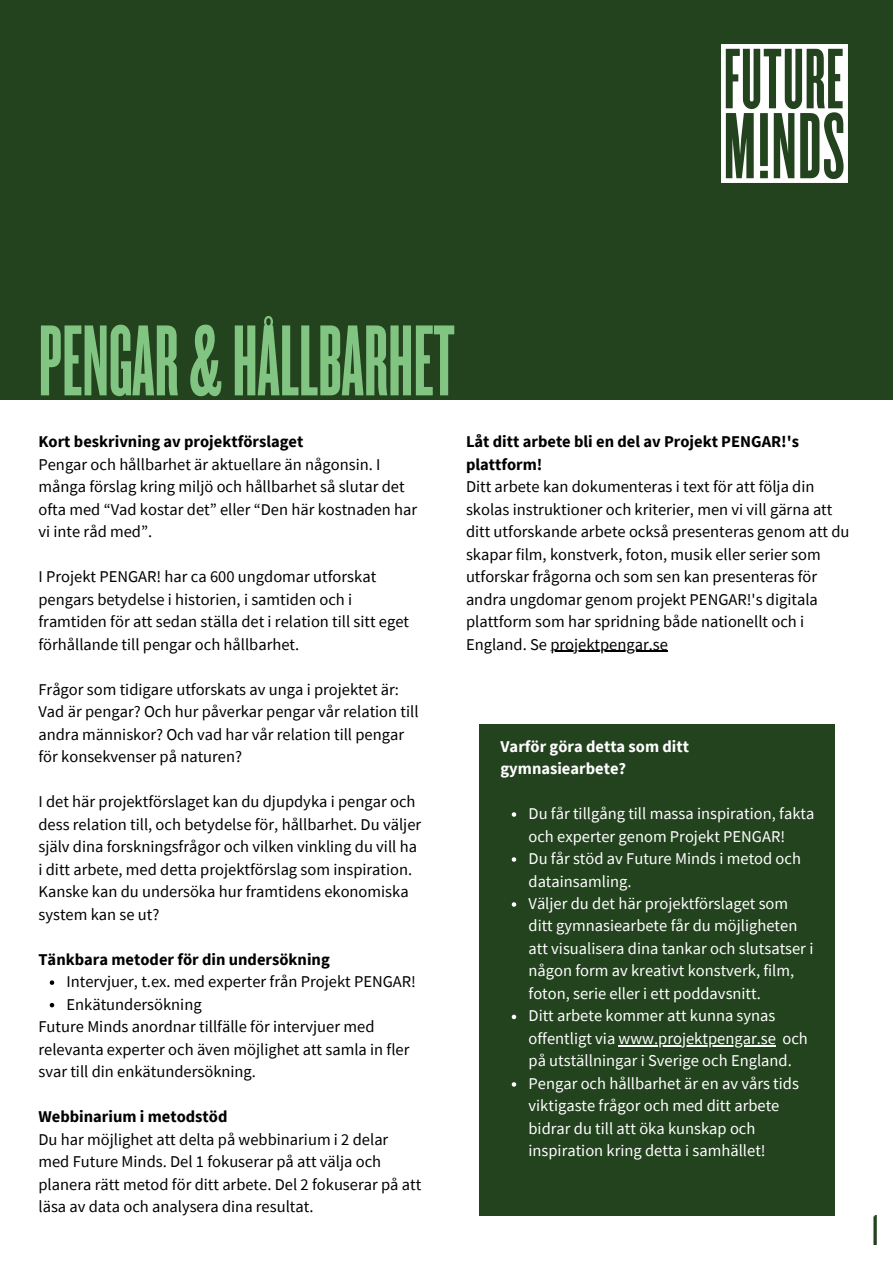
<style>
.page{position:relative;width:893px;height:1264px;background:#fff}
.page>*{position:absolute;margin:0;border:0;box-sizing:border-box;transform-origin:0 0}
.t1{font:104.85px "Knockout HTF66 Full Flyweight";color:#82c482}
.t2{font:45px "Knockout HTF66 Full Flyweight";color:#23421e}
.t3{font:16.5px/22.5px "Source Sans Pro";color:#000}
.t4{font:16.5px/22.5px "Source Sans Pro";color:#fff}
.t5{font:700 16.5px/22.5px "Source Sans Pro";color:#000}
.t6{font:700 16.5px/22.5px "Source Sans Pro";color:#fff}
</style>
<div class="page">
<div style="left:0;top:0;width:892px;height:399px;background:#23421e"></div>
<svg style="left:50px;top:980px;width:4px;height:4px"></svg>
<svg style="left:50px;top:1002px;width:4px;height:5px"></svg>
<hr style="left:550px;top:651px;width:118px;height:1px;background:#000">
<div style="left:480px;top:724px;width:355px;height:491px;background:#23421e"></div>
<svg style="left:511px;top:812px;width:5px;height:4px"></svg>
<svg style="left:511px;top:857px;width:5px;height:4px"></svg>
<svg style="left:511px;top:902px;width:5px;height:4px"></svg>
<svg style="left:511px;top:1014px;width:5px;height:5px"></svg>
<hr style="left:618px;top:1045px;width:157px;height:1px;background:#fff">
<svg style="left:511px;top:1082px;width:5px;height:4px"></svg>
<img style="left:721px;top:44px;width:126px;height:138px">
<h1 class="t1" style="left:38px;top:309px;width:417px">PENGAR&amp;HÅLLBARHET</h1>
<p class="t5" style="left:38px;top:430px;width:266px">Kort beskrivning av projektförslaget</p>
<p class="t3" style="left:38px;top:452px;width:380px">Pengar och hållbarhet är aktuellare än någonsin. I många förslag kring miljö och hållbarhet så slutar det ofta med “Vad kostar det” eller “Den här kostnaden har vi inte råd med”.</p>
<p class="t3" style="left:38px;top:565px;width:372px">I Projekt PENGAR! har ca 600 ungdomar utforskat pengars betydelse i historien, i samtiden och i framtiden för att sedan ställa det i relation till sitt eget förhållande till pengar och hållbarhet.</p>
<p class="t3" style="left:38px;top:677px;width:381px">Frågor som tidigare utforskats av unga i projektet är:<br>Vad är pengar? Och hur påverkar pengar vår relation till andra människor? Och vad har vår relation till pengar för konsekvenser på naturen?</p>
<p class="t3" style="left:38px;top:790px;width:384px">I det här projektförslaget kan du djupdyka i pengar och dess relation till, och betydelse för, hållbarhet. Du väljer själv dina forskningsfrågor och vilken vinkling du vill ha i ditt arbete, med detta projektförslag som inspiration.<br>Kanske kan du undersöka hur framtidens ekonomiska system kan se ut?</p>
<p class="t5" style="left:38px;top:947px;width:293px">Tänkbara metoder för din undersökning</p>
<p class="t3" style="left:66px;top:970px;width:351px">Intervjuer, t.ex. med experter från Projekt PENGAR!<br>Enkätundersökning</p>
<p class="t3" style="left:38px;top:1015px;width:372px">Future Minds anordnar tillfälle för intervjuer med relevanta experter och även möjlighet att samla in fler svar till din enkätundersökning.</p>
<p class="t5" style="left:38px;top:1104px;width:190px">Webbinarium i metodstöd</p>
<p class="t3" style="left:38px;top:1127px;width:384px">Du har möjlighet att delta på webbinarium i 2 delar med Future Minds. Del 1 fokuserar på att välja och planera rätt metod för ditt arbete. Del 2 fokuserar på att läsa av data och analysera dina resultat.</p>
<p class="t5" style="left:466px;top:430px;width:334px">Låt ditt arbete bli en del av Projekt PENGAR!'s plattform!</p>
<p class="t3" style="left:466px;top:475px;width:385px">Ditt arbete kan dokumenteras i text för att följa din skolas instruktioner och kriterier, men vi vill gärna att ditt utforskande arbete också presenteras genom att du skapar film, konstverk, foton, musik eller serier som utforskar frågorna och som sen kan presenteras för andra ungdomar genom projekt PENGAR!'s digitala plattform som har spridning både nationellt och i England. Se projektpengar.se</p>
<p class="t6" style="left:500px;top:734px;width:190px">Varför göra detta som ditt gymnasiearbete?</p>
<p class="t4" style="left:528px;top:802px;width:287px">Du får tillgång till massa inspiration, fakta och experter genom Projekt PENGAR!<br>Du får stöd av Future Minds i metod och datainsamling.<br>Väljer du det här projektförslaget som ditt gymnasiearbete får du möjligheten att visualisera dina tankar och slutsatser i någon form av kreativt konstverk, film, foton, serie eller i ett poddavsnitt.<br>Ditt arbete kommer att kunna synas offentligt via www.projektpengar.se och på utställningar i Sverige och England.<br>Pengar och hållbarhet är en av vårs tids viktigaste frågor och med ditt arbete bidrar du till att öka kunskap och inspiration kring detta i samhället!</p>
<h2 class="t2" style="left:871px;top:1207px;width:9px">1</h2>
</div>
